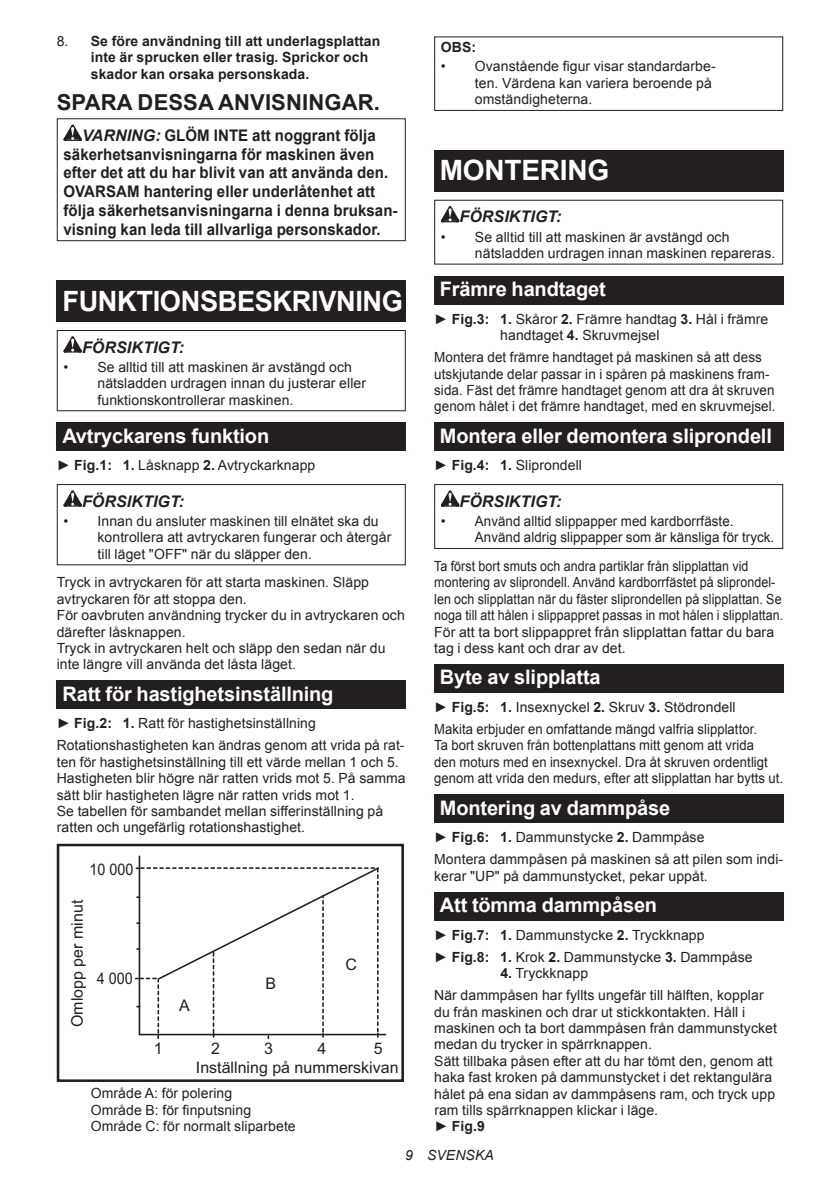
<style>
.page{position:relative;width:840px;height:1191px;background:#fff}
.page>*{position:absolute;margin:0;border:0;box-sizing:border-box;transform-origin:0 0}
.t1{font:700 28px "Arial";letter-spacing:-.015em;color:#fff}
.t2{font:700 22px "Arial";letter-spacing:.005em;color:#231f20}
.t3{font:700 20px "Arial";letter-spacing:-.01em;color:#fff}
.t4{font:700 16px/18.8px "Arial";letter-spacing:.005em;color:#231f20;scale:.94 1}
.t5{font:16px "Arial";color:#231f20}
.t6{font:italic 700 16px "Arial";letter-spacing:.005em;color:#231f20}
.t7{font:16px "Arial";color:#231f20;scale:.9 1}
.t8{font:14px/16.4px "Arial";letter-spacing:.005em;color:#231f20}
.t9{font:14px/16.4px "Arial";letter-spacing:.005em;color:#231f20;scale:.89 1}
.t10{font:14px/16.4px "Arial";letter-spacing:.005em;color:#231f20;scale:.96 1}
.t11{font:14px/16.4px "Arial";letter-spacing:.005em;color:#231f20;scale:.93 1}
.t12{font:700 14px/16.4px "Arial";letter-spacing:.005em;color:#231f20}
.t13{font:italic 14px "Arial";letter-spacing:.005em;color:#231f20}
.s1{font-weight:400}
.s2{font-style:italic}
.s3{font-weight:700}
</style>
<div class="page">
<svg style="left:63px;top:124px;width:19px;height:17px"></svg>
<div style="left:57px;top:118px;width:348px;height:123px;border:1px solid #231f20"></div>
<div style="left:57px;top:281px;width:348px;height:41px;background:#231f20"></div>
<svg style="left:63px;top:336px;width:19px;height:16px"></svg>
<div style="left:57px;top:330px;width:348px;height:81px;border:1px solid #231f20"></div>
<div style="left:57px;top:422px;width:348px;height:29px;background:#231f20"></div>
<svg style="left:63px;top:490px;width:19px;height:16px"></svg>
<div style="left:57px;top:484px;width:348px;height:81px;border:1px solid #231f20"></div>
<div style="left:57px;top:680px;width:348px;height:29px;background:#231f20"></div>
<svg style="left:134px;top:866px;width:245px;height:173px"></svg>
<div style="left:57px;top:843px;width:347px;height:239px;border:3px solid #231f20"></div>
<div style="left:434px;top:36px;width:348px;height:75px;border:1px solid #231f20"></div>
<div style="left:434px;top:151px;width:348px;height:41px;background:#231f20"></div>
<svg style="left:440px;top:206px;width:19px;height:16px"></svg>
<div style="left:434px;top:276px;width:348px;height:28px;background:#231f20"></div>
<div style="left:434px;top:422px;width:348px;height:29px;background:#231f20"></div>
<svg style="left:440px;top:490px;width:19px;height:16px"></svg>
<div style="left:434px;top:484px;width:348px;height:65px;border:1px solid #231f20"></div>
<div style="left:434px;top:664px;width:348px;height:29px;background:#231f20"></div>
<div style="left:434px;top:794px;width:348px;height:29px;background:#231f20"></div>
<div style="left:434px;top:892px;width:348px;height:28px;background:#231f20"></div>
<p class="t12" style="left:91px;top:33px;width:291px;text-indent:-34px"><span class="s1">8.</span> Se före användning till att underlagsplattan inte är sprucken eller trasig. Sprickor och skador kan orsaka personskada.</p>
<h2 class="t2" style="left:57px;top:88px;width:324px">SPARA DESSA ANVISNINGAR.</h2>
<p class="t4" style="left:63px;top:126px;width:357px;text-indent:19px"><span class="s2">VARNING:</span> GLÖM INTE att noggrant följa säkerhetsanvisningarna för maskinen även efter det att du har blivit van att använda den.<br>OVARSAM hantering eller underlåtenhet att följa säkerhetsanvisningarna i denna bruksan&shy;visning kan leda till allvarliga personskador.</p>
<h1 class="t1" style="left:62px;top:282px;width:342px">FUNKTIONSBESKRIVNING</h1>
<p class="t6" style="left:82px;top:336px;width:103px">FÖRSIKTIGT:</p>
<p class="t8" style="left:97px;top:359px;width:270px;text-indent:-34px">• Se alltid till att maskinen är avstängd och nätsladden urdragen innan du justerar eller funktionskontrollerar maskinen.</p>
<h3 class="t3" style="left:62px;top:422px;width:208px">Avtryckarens funktion</h3>
<p class="t8" style="left:57px;top:457px;width:260px">► <span class="s3">Fig.1: 1.</span> Låsknapp <span class="s3">2.</span> Avtryckarknapp</p>
<p class="t6" style="left:82px;top:490px;width:103px">FÖRSIKTIGT:</p>
<p class="t8" style="left:97px;top:513px;width:295px;text-indent:-34px">• Innan du ansluter maskinen till elnätet ska du kontrollera att avtryckaren fungerar och återgår till läget "OFF" när du släpper den.</p>
<p class="t8" style="left:57px;top:574px;width:349px">Tryck in avtryckaren för att starta maskinen. Släpp avtryckaren för att stoppa den.<br>För oavbruten användning trycker du in avtryckaren och därefter låsknappen.<br>Tryck in avtryckaren helt och släpp den sedan när du inte längre vill använda det låsta läget.</p>
<h3 class="t3" style="left:62px;top:680px;width:272px">Ratt för hastighetsinställning</h3>
<p class="t8" style="left:57px;top:712px;width:349px;line-height:22px">► <span class="s3">Fig.2: 1.</span> Ratt för hastighetsinställning<br>Rotationshastigheten kan ändras genom att vrida på rat-</p>
<p class="t8" style="left:57px;top:754px;width:350px">ten för hastighetsinställning till ett värde mellan 1 och 5.<br>Hastigheten blir högre när ratten vrids mot 5. På samma sätt blir hastigheten lägre när ratten vrids mot 1.<br>Se tabellen för sambandet mellan sifferinställning på ratten och ungefärlig rotationshastighet.</p>
<p class="t7" style="left:89px;top:858px;width:50px">10 000</p>
<p class="t5" style="left:67px;top:1027px;width:129px;rotate:-90deg">Omlopp per minut</p>
<p class="t7" style="left:97px;top:967px;width:41px">4 000</p>
<p class="t5" style="left:179px;top:995px;width:12px">A</p>
<p class="t5" style="left:265px;top:972px;width:12px">B</p>
<p class="t5" style="left:345px;top:953px;width:13px">C</p>
<p class="t5" style="left:154px;top:1037px;width:10px">1</p>
<p class="t5" style="left:211px;top:1037px;width:10px">2</p>
<p class="t5" style="left:264px;top:1037px;width:10px">3</p>
<p class="t5" style="left:317px;top:1037px;width:10px">4</p>
<p class="t5" style="left:373px;top:1037px;width:10px">5</p>
<p class="t8" style="left:91px;top:1085px;width:206px">Område A: för polering<br>Område B: för finputsning<br>Område C: för normalt sliparbete</p>
<p class="t5" style="left:196px;top:1056px;width:204px">Inställning på nummerskivan</p>
<p class="t12" style="left:440px;top:40px;width:37px">OBS:</p>
<p class="t8" style="left:474px;top:58px;width:242px;text-indent:-34px">• Ovanstående figur visar standardarbe&shy;ten. Värdena kan variera beroende på omständigheterna.</p>
<h1 class="t1" style="left:439px;top:152px;width:171px">MONTERING</h1>
<p class="t6" style="left:459px;top:206px;width:103px">FÖRSIKTIGT:</p>
<p class="t8" style="left:474px;top:228px;width:302px;text-indent:-34px">• Se alltid till att maskinen är avstängd och nätsladden urdragen innan maskinen repareras.</p>
<h3 class="t3" style="left:439px;top:275px;width:167px">Främre handtaget</h3>
<p class="t8" style="left:500px;top:311px;width:269px;text-indent:-66px">► <span class="s3">Fig.3: 1.</span> Skåror <span class="s3">2.</span> Främre handtag <span class="s3">3.</span> Hål i främre handtaget <span class="s3">4.</span> Skruvmejsel</p>
<p class="t10" style="left:434px;top:349px;width:357px">Montera det främre handtaget på maskinen så att dess utskjutande delar passar in i spåren på maskinens fram&shy;sida. Fäst det främre handtaget genom att dra åt skruven genom hålet i det främre handtaget, med en skruvmejsel.</p>
<h3 class="t3" style="left:439px;top:422px;width:333px">Montera eller demontera sliprondell</h3>
<p class="t8" style="left:434px;top:457px;width:149px">► <span class="s3">Fig.4: 1.</span> Sliprondell</p>
<p class="t6" style="left:459px;top:490px;width:103px">FÖRSIKTIGT:</p>
<p class="t8" style="left:474px;top:513px;width:301px;text-indent:-34px">• Använd alltid slippapper med kardborrfäste.<br>Använd aldrig slippapper som är känsliga för tryck.</p>
<p class="t9" style="left:434px;top:558px;width:393px">Ta först bort smuts och andra partiklar från slipplattan vid montering av sliprondell. Använd kardborrfästet på sliprondel&shy;len och slipplattan när du fäster sliprondellen på slipplattan. Se noga till att hålen i slippappret passas in mot hålen i slipplattan.<br>För att ta bort slippappret från slipplattan fattar du bara tag i dess kant och drar av det.</p>
<h3 class="t3" style="left:439px;top:664px;width:162px">Byte av slipplatta</h3>
<p class="t8" style="left:434px;top:696px;width:324px;line-height:22px">► <span class="s3">Fig.5: 1.</span> Insexnyckel <span class="s3">2.</span> Skruv <span class="s3">3.</span> Stödrondell<br>Makita erbjuder en omfattande mängd valfria slipplattor.</p>
<p class="t11" style="left:434px;top:737px;width:376px">Ta bort skruven från bottenplattans mitt genom att vrida<br>den moturs med en insexnyckel. Dra åt skruven ordentligt genom att vrida den medurs, efter att slipplattan har bytts ut.</p>
<h3 class="t3" style="left:439px;top:794px;width:232px">Montering av dammpåse</h3>
<p class="t8" style="left:434px;top:826px;width:350px;line-height:22px">► <span class="s3">Fig.6: 1.</span> Dammunstycke <span class="s3">2.</span> Dammpåse<br>Montera dammpåsen på maskinen så att pilen som indi-</p>
<p class="t8" style="left:434px;top:867px;width:275px">kerar "UP" på dammunstycket, pekar uppåt.</p>
<h3 class="t3" style="left:439px;top:891px;width:219px">Att tömma dammpåsen</h3>
<p class="t8" style="left:434px;top:924px;width:320px;line-height:22px">► <span class="s3">Fig.7: 1.</span> Dammunstycke <span class="s3">2.</span> Tryckknapp<br>► <span class="s3">Fig.8: 1.</span> Krok <span class="s3">2.</span> Dammunstycke <span class="s3">3.</span> Dammpåse</p>
<p class="t8" style="left:434px;top:962px;width:331px;line-height:22px;text-indent:66px"><span class="s3">4.</span> Tryckknapp<br>När dammpåsen har fyllts ungefär till hälften, kopplar</p>
<p class="t8" style="left:434px;top:1003px;width:344px">du från maskinen och drar ut stickkontakten. Håll i maskinen och ta bort dammpåsen från dammunstycket medan du trycker in spärrknappen.<br>Sätt tillbaka påsen efter att du har tömt den, genom att haka fast kroken på dammunstycket i det rektangulära hålet på ena sidan av dammpåsens ram, och tryck upp ram tills spärrknappen klickar i läge.<br>► <span class="s3">Fig.9</span></p>
<p class="t13" style="left:405px;top:1146px;width:90px">9 SVENSKA</p>
</div>
